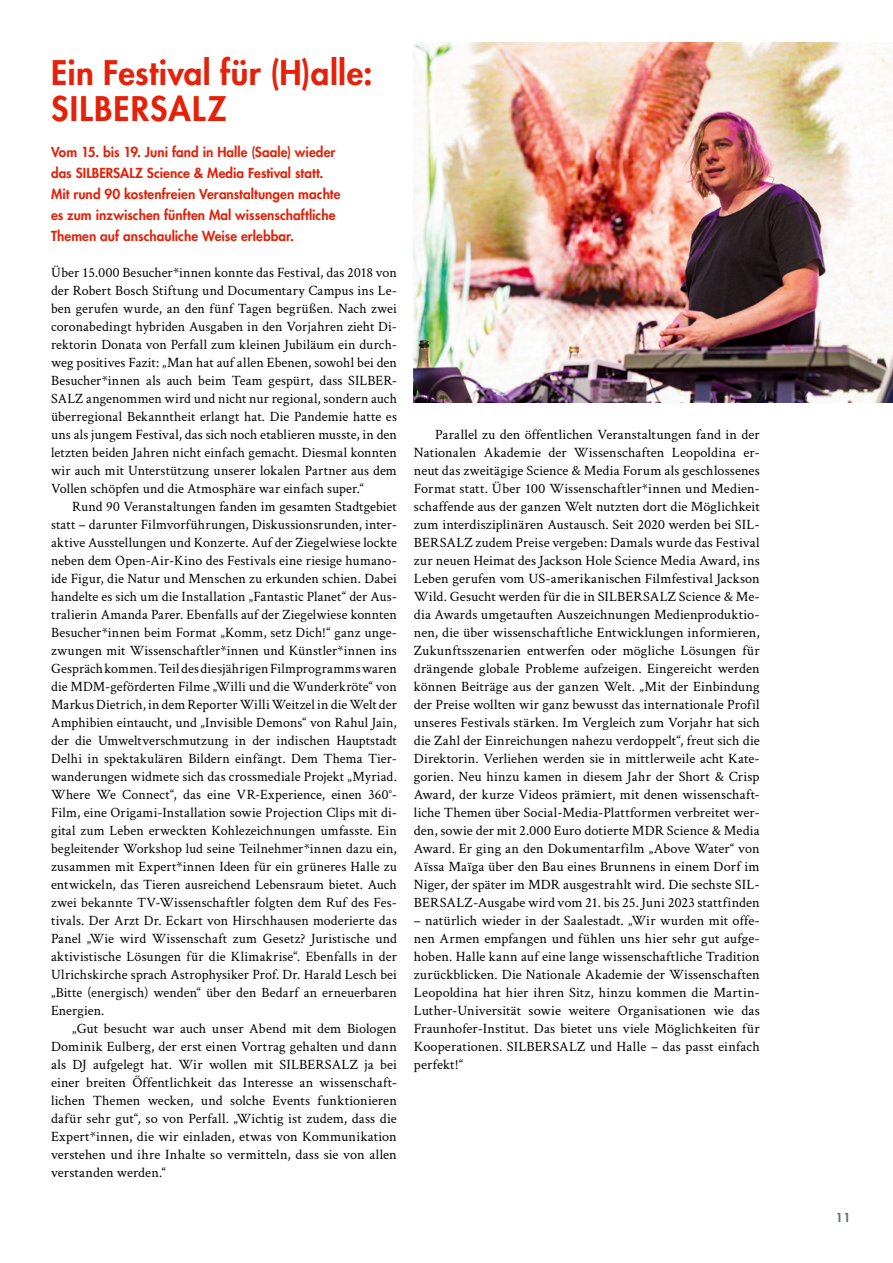
<style>
.page{position:relative;width:893px;height:1263px;background:#fff}
.page>*{position:absolute;margin:0;border:0;box-sizing:border-box;transform-origin:0 0}
._3_Head_groß{font:800 33px/36px "Futura Std";letter-spacing:.02em;color:#e4220a}
.Text_mit_Einzug{font:14.25px/18px "Crimson Text";letter-spacing:.005em;color:#000;text-align:justify}
.Text{font:14.25px/18px "Crimson Text";letter-spacing:.005em;color:#000;text-align:justify}
.Teaser_NEU{font:800 13.5px/21px "Futura Std";letter-spacing:.005em;color:#e4220a}
.t1{font:800 12px "Futura Std";color:#677168}
</style>
<div class="page">
<img style="left:414px;top:43px;width:479px;height:360px">
<p class="_3_Head_groß" style="left:51px;top:55px;width:323px">Ein Festival für (H)alle:<br>SILBERSALZ</p>
<p class="Teaser_NEU" style="left:51px;top:141px;width:291px">Vom 15. bis 19. Juni fand in Halle (Saale) wieder das SILBERSALZ Science &amp; Media Festival statt.<br>Mit rund 90 kostenfreien Veranstaltungen machte es zum inzwischen fünften Mal wissenschaftliche Themen auf anschauliche Weise erlebbar.</p>
<p class="Text" style="left:51px;top:262px;width:347px">Über 15.000 Besucher*innen konnte das Festival, das 2018 von der Robert Bosch Stiftung und Documentary Campus ins Le&shy;ben gerufen wurde, an den fünf Tagen begrüßen. Nach zwei coronabedingt hybriden Ausgaben in den Vorjahren zieht Di&shy;rektorin Donata von Perfall zum kleinen Jubiläum ein durch&shy;weg positives Fazit: „Man hat auf allen Ebenen, sowohl bei den Besucher*innen als auch beim Team gespürt, dass SILBER-SALZ angenommen wird und nicht nur regional, sondern auch überregional Bekanntheit erlangt hat. Die Pandemie hatte es uns als jungem Festival, das sich noch etablieren musste, in den letzten beiden Jahren nicht einfach gemacht. Diesmal konnten wir auch mit Unterstützung unserer lokalen Partner aus dem Vollen schöpfen und die Atmosphäre war einfach super.“</p>
<p class="Text_mit_Einzug" style="left:51px;top:496px;width:347px;text-indent:21px">Rund 90 Veranstaltungen fanden im gesamten Stadtgebiet statt – darunter Filmvorführungen, Diskussionsrunden, inter&shy;aktive Ausstellungen und Konzerte. Auf der Ziegelwiese lockte neben dem Open-Air-Kino des Festivals eine riesige humano&shy;ide Figur, die Natur und Menschen zu erkunden schien. Dabei handelte es sich um die Installation „Fantastic Planet“ der Aus&shy;tralierin Amanda Parer. Ebenfalls auf der Ziegelwiese konnten Besucher*innen beim Format „Komm, setz Dich!“ ganz unge&shy;zwungen mit Wissenschaftler*innen und Künstler*innen ins Gespräch kommen. Teil des diesjährigen Filmprogramms waren die MDM-geförderten Filme „Willi und die Wunderkröte“ von Markus Dietrich, in dem Reporter Willi Weitzel in die Welt der Amphibien eintaucht, und „Invisible Demons“ von Rahul Jain, der die Umweltverschmutzung in der indischen Hauptstadt Delhi in spektakulären Bildern einfängt. Dem Thema Tier&shy;wanderungen widmete sich das crossmediale Projekt „Myriad.<br>Where We Connect“, das eine VR-Experience, einen 360°- Film, eine Origami-Installation sowie Projection Clips mit di&shy;gital zum Leben erweckten Kohlezeichnungen umfasste. Ein begleitender Workshop lud seine Teilnehmer*innen dazu ein, zusammen mit Expert*innen Ideen für ein grüneres Halle zu entwickeln, das Tieren ausreichend Lebensraum bietet. Auch zwei bekannte TV-Wissenschaftler folgten dem Ruf des Fes&shy;tivals. Der Arzt Dr. Eckart von Hirschhausen moderierte das Panel „Wie wird Wissenschaft zum Gesetz? Juristische und aktivistische Lösungen für die Klimakrise“. Ebenfalls in der Ulrichskirche sprach Astrophysiker Prof. Dr. Harald Lesch bei „Bitte (energisch) wenden“ über den Bedarf an erneuerbaren Energien.</p>
<p class="Text_mit_Einzug" style="left:51px;top:1018px;width:347px;text-indent:21px">„Gut besucht war auch unser Abend mit dem Biologen Dominik Eulberg, der erst einen Vortrag gehalten und dann als DJ aufgelegt hat. Wir wollen mit SILBERSALZ ja bei einer breiten Öffentlichkeit das Interesse an wissenschaft&shy;lichen Themen wecken, und solche Events funktionieren dafür sehr gut“, so von Perfall. „Wichtig ist zudem, dass die Expert*innen, die wir einladen, etwas von Kommunikation verstehen und ihre Inhalte so vermitteln, dass sie von allen verstanden werden.“</p>
<p class="Text_mit_Einzug" style="left:414px;top:424px;width:347px;text-indent:21px">Parallel zu den öffentlichen Veranstaltungen fand in der Nationalen Akademie der Wissenschaften Leopoldina er&shy;neut das zweitägige Science &amp; Media Forum als geschlossenes Format statt. Über 100 Wissenschaftler*innen und Medien&shy;schaffende aus der ganzen Welt nutzten dort die Möglichkeit zum interdisziplinären Austausch. Seit 2020 werden bei SIL-BERSALZ zudem Preise vergeben: Damals wurde das Festival zur neuen Heimat des Jackson Hole Science Media Award, ins Leben gerufen vom US-amerikanischen Filmfestival Jackson Wild. Gesucht werden für die in SILBERSALZ Science &amp; Me&shy;dia Awards umgetauften Auszeichnungen Medienproduktio&shy;nen, die über wissenschaftliche Entwicklungen informieren, Zukunftsszenarien entwerfen oder mögliche Lösungen für drängende globale Probleme aufzeigen. Eingereicht werden können Beiträge aus der ganzen Welt. „Mit der Einbindung der Preise wollten wir ganz bewusst das internationale Profil unseres Festivals stärken. Im Vergleich zum Vorjahr hat sich die Zahl der Einreichungen nahezu verdoppelt“, freut sich die Direktorin. Verliehen werden sie in mittlerweile acht Kate&shy;gorien. Neu hinzu kamen in diesem Jahr der Short &amp; Crisp Award, der kurze Videos prämiert, mit denen wissenschaft&shy;liche Themen über Social-Media-Plattformen verbreitet wer&shy;den, sowie der mit 2.000 Euro dotierte MDR Science &amp; Media Award. Er ging an den Dokumentarfilm „Above Water“ von Aïssa Maïga über den Bau eines Brunnens in einem Dorf im Niger, der später im MDR ausgestrahlt wird. Die sechste SIL-BERSALZ-Ausgabe wird vom 21. bis 25. Juni 2023 stattfinden</p>
<p class="Text_mit_Einzug" style="left:414px;top:910px;width:347px">– natürlich wieder in der Saalestadt. „Wir wurden mit offe&shy;nen Armen empfangen und fühlen uns hier sehr gut aufge&shy;hoben. Halle kann auf eine lange wissenschaftliche Tradition zurückblicken. Die Nationale Akademie der Wissenschaften Leopoldina hat hier ihren Sitz, hinzu kommen die Martin-Luther-Universität sowie weitere Organisationen wie das Fraunhofer-Institut. Das bietet uns viele Möglichkeiten für Kooperationen. SILBERSALZ und Halle – das passt einfach perfekt!“</p>
<p class="t1" style="left:836px;top:1210px;width:16px">11</p>
</div>
